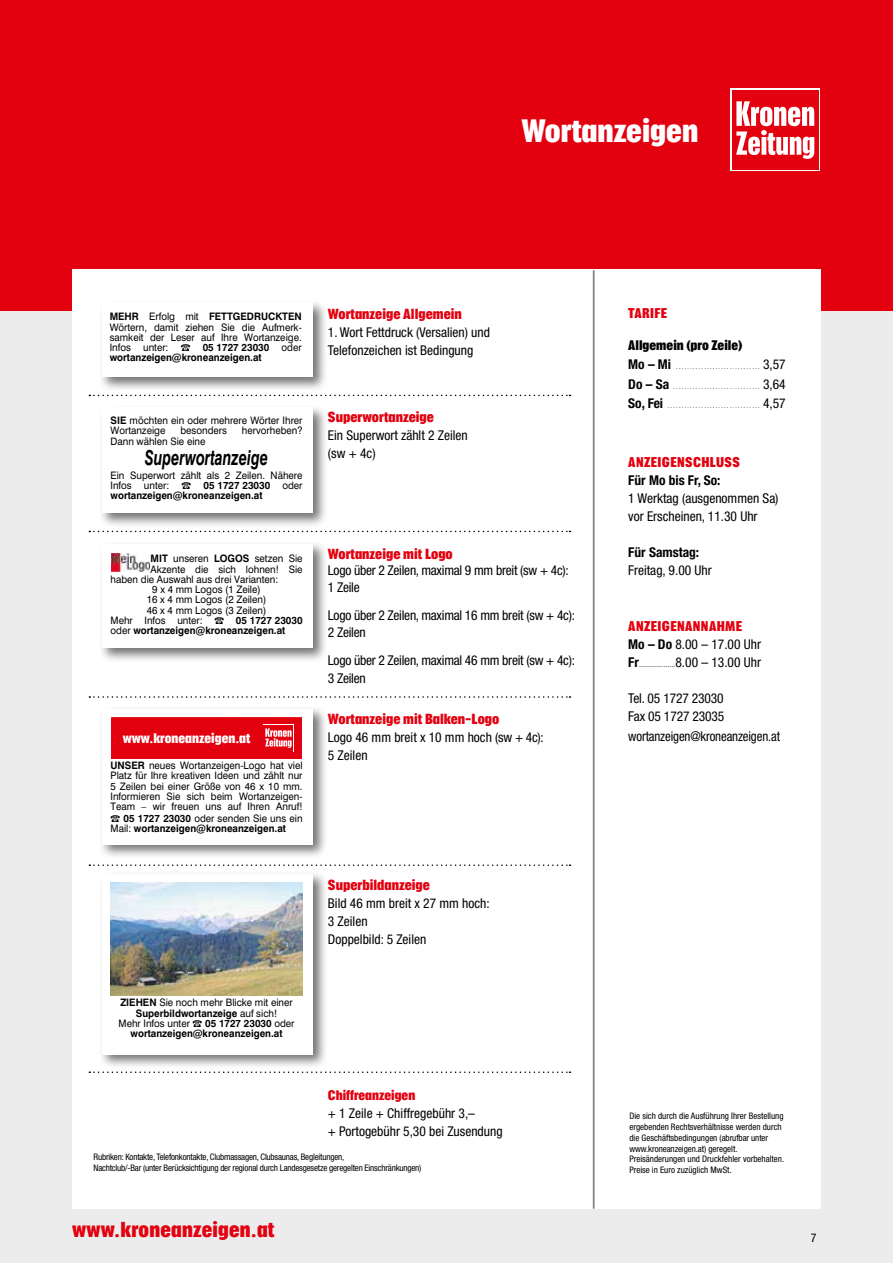
<style>
.page{position:relative;width:893px;height:1263px;background:#fff}
.page>*{position:absolute;margin:0;border:0;box-sizing:border-box;transform-origin:0 0}
.t1{font:700 condensed 31.5px "Placard";color:#fff}
.t2{font:700 condensed 21px "Placard";letter-spacing:.01em;color:#e3000f}
.t3{font:italic 700 20.55px "Swiss 721 BT";color:#000;scale:.7 1}
.t4{font:700 condensed 14.25px "Placard";color:#e3000f}
.t5{font:700 condensed 13.8px "Placard";letter-spacing:.03em;color:#e3000f}
.t6{font:condensed 13.5px/18px "Helvetica Neue";color:#000}
.t7{font:condensed 13.5px/16.5px "Helvetica Neue";letter-spacing:-.02em;color:#000}
.t8{font:700 condensed 13.5px "Helvetica Neue";color:#000}
.t9{font:condensed 13.5px "Helvetica Neue";color:#000;scale:.95 1}
.t10{font:700 condensed 13.5px "Placard";color:#fff}
.t11{font:700 condensed 13.5px "Placard";color:#000}
.t12{font:700 condensed 13.5px "Placard";color:#e3000f}
.t13{font:condensed 12px "Helvetica Neue";color:#000}
.t14{font:10.35px/10.4px "Swiss 721 BT";color:#000;text-align:justify;scale:.95 1}
.t15{font:700 10.35px/10.4px "Swiss 721 BT";color:#000;text-align:center;scale:.95 1}
.t16{font:condensed 9px/10.8px "Helvetica Neue";letter-spacing:-.01em;color:#000}
.t17{font:condensed 7.5px "Helvetica Neue";color:#000}
.t18{font:condensed 6px "Helvetica Neue";color:#000}
.s1{font-weight:700}
.s2{font-family:"European Pi 4 A"}
.s3{font-weight:400}
.s4{font-family:"European Pi 4 A";font-weight:400}
.s5{font-weight:700;font-size:13.5px}
.s6{font-size:13.5px}
</style>
<div class="page">
<div style="left:0;top:310px;width:893px;height:953px;background:#ececed"></div>
<div style="left:0;top:0;width:893px;height:310px;background:#e3000f"></div>
<div style="left:72px;top:270px;width:749px;height:939px;background:#fff"></div>
<hr style="left:593px;top:271px;width:2px;height:937px;background:#87867c">
<svg style="left:89px;top:395px;width:481px;height:1px"></svg>
<svg style="left:89px;top:531px;width:481px;height:1px"></svg>
<svg style="left:89px;top:696px;width:481px;height:2px"></svg>
<svg style="left:89px;top:864px;width:481px;height:2px"></svg>
<svg style="left:89px;top:1071px;width:481px;height:2px"></svg>
<svg style="left:731px;top:88px;width:89px;height:83px"></svg>
<div style="left:732px;top:90px;width:86px;height:80px;background:#e3000f"></div>
<svg style="left:736px;top:101px;width:78px;height:58px"></svg>
<div style="left:99px;top:300px;width:229px;height:92px;background:#000;opacity:.55"></div>
<div style="left:102px;top:303px;width:211px;height:74px;background:#fff"></div>
<div style="left:99px;top:405px;width:229px;height:123px;background:#000;opacity:.55"></div>
<div style="left:102px;top:408px;width:211px;height:105px;background:#fff"></div>
<div style="left:99px;top:541px;width:229px;height:122px;background:#000;opacity:.55"></div>
<div style="left:102px;top:544px;width:211px;height:103px;background:#fff"></div>
<img style="left:112px;top:554px;width:37px;height:18px">
<div style="left:99px;top:871px;width:229px;height:198px;background:#000;opacity:.55"></div>
<div style="left:102px;top:874px;width:211px;height:180px;background:#fff"></div>
<img style="left:111px;top:882px;width:191px;height:113px">
<div style="left:99px;top:706px;width:229px;height:153px;background:#000;opacity:.55"></div>
<div style="left:102px;top:709px;width:211px;height:135px;background:#fff"></div>
<img style="left:112px;top:717px;width:189px;height:1px">
<div style="left:111px;top:718px;width:190px;height:40px;background:#e3000f"></div>
<svg style="left:265px;top:728px;width:27px;height:20px"></svg>
<h1 class="t1" style="left:522px;top:114px;width:178px">Wortanzeigen</h1>
<p class="t14" style="left:110px;top:311px;width:204px"><span class="s1">MEHR</span> Erfolg mit <span class="s1">FETTGEDRUCKTEN </span>Wörtern, damit ziehen Sie die Aufmerk&shy;samkeit der Leser auf Ihre Wortanzeige.<br>Infos unter: <span class="s2">t</span> <span class="s1">05 1727 23030</span> oder <span class="s1">wortanzeigen@kroneanzeigen.at</span></p>
<p class="t14" style="left:111px;top:415px;width:204px"><span class="s1">SIE</span> möchten ein oder mehrere Wörter Ihrer<br>Wortanzeige</p>
<p class="t14" style="left:180px;top:425px;width:51px">besonders</p>
<p class="t14" style="left:242px;top:425px;width:65px">hervorheben?</p>
<p class="t14" style="left:111px;top:436px;width:101px">Dann wählen Sie eine</p>
<h3 class="t3" style="left:145px;top:445px;width:178px">Superwortanzeige</h3>
<p class="t14" style="left:111px;top:470px;width:204px">Ein Superwort zählt als 2 Zeilen. Nähere Infos unter: <span class="s2">t</span> <span class="s1">05 1727 23030</span> oder <span class="s1">wortanzeigen@kroneanzeigen.at</span></p>
<p class="t14" style="left:151px;top:553px;width:162px"><span class="s1">MIT</span> unseren <span class="s1">LOGOS</span> setzen Sie</p>
<p class="t14" style="left:151px;top:564px;width:162px">Akzente die sich lohnen! Sie</p>
<p class="t14" style="left:111px;top:574px;width:178px">haben die Auswahl aus drei Varianten:</p>
<p class="t14" style="left:152px;top:584px;width:116px">9 x 4 mm Logos (1 Zeile)</p>
<p class="t14" style="left:147px;top:594px;width:127px">16 x 4 mm Logos (2 Zeilen)</p>
<p class="t14" style="left:147px;top:605px;width:127px">46 x 4 mm Logos (3 Zeilen)</p>
<p class="t14" style="left:111px;top:615px;width:204px">Mehr Infos unter: <span class="s2">t</span> <span class="s1">05 1727 23030</span></p>
<p class="t15" style="left:111px;top:625px;width:185px"><span class="s3">oder</span> wortanzeigen@kroneanzeigen.at</p>
<h3 class="t10" style="left:123px;top:731px;width:129px">www.kroneanzeigen.at</h3>
<p class="t14" style="left:111px;top:760px;width:204px"><span class="s1">UNSER</span> neues Wortanzeigen-Logo hat viel Platz für Ihre kreativen Ideen und zählt nur 5 Zeilen bei einer Größe von 46 x 10 mm.<br>Informieren Sie sich beim Wortanzeigen-Team – wir freuen uns auf Ihren Anruf!</p>
<p class="t15" style="left:111px;top:813px;width:204px;text-align:left"><span class="s4">t</span> 05 1727 23030 <span class="s3">oder senden Sie uns ein<br>Mail:</span> wortanzeigen@kroneanzeigen.at</p>
<p class="t15" style="left:119px;top:997px;width:187px">ZIEHEN <span class="s3">Sie noch mehr Blicke mit einer </span>Superbildwortanzeige <span class="s3">auf sich!<br>Mehr Infos unter</span> <span class="s4">t</span> 05 1727 23030 <span class="s3">oder </span>wortanzeigen@kroneanzeigen.at</p>
<h3 class="t4" style="left:328px;top:306px;width:136px">Wortanzeige Allgemein</h3>
<h3 class="t6" style="left:328px;top:323px;width:164px">1. Wort Fettdruck (Versalien) und<br>Telefonzeichen ist Bedingung</h3>
<h3 class="t4" style="left:328px;top:409px;width:108px">Superwortanzeige</h3>
<h3 class="t6" style="left:328px;top:426px;width:141px">Ein Superwort zählt 2 Zeilen (sw + 4c)</h3>
<h3 class="t4" style="left:328px;top:546px;width:126px">Wortanzeige mit Logo</h3>
<h3 class="t7" style="left:328px;top:562px;width:242px">Logo über 2 Zeilen, maximal 9 mm breit (sw + 4c):<br>1 Zeile</h3>
<h3 class="t7" style="left:328px;top:607px;width:248px">Logo über 2 Zeilen, maximal 16 mm breit (sw + 4c):<br>2 Zeilen</h3>
<h3 class="t7" style="left:328px;top:651px;width:248px;line-height:18px">Logo über 2 Zeilen, maximal 46 mm breit (sw + 4c):<br>3 Zeilen</h3>
<h3 class="t4" style="left:328px;top:711px;width:173px">Wortanzeige mit Balken-Logo</h3>
<h3 class="t6" style="left:328px;top:728px;width:217px">Logo 46 mm breit x 10 mm hoch (sw + 4c):<br>5 Zeilen</h3>
<h3 class="t4" style="left:328px;top:877px;width:104px">Superbildanzeige</h3>
<h3 class="t6" style="left:328px;top:894px;width:163px">Bild 46 mm breit x 27 mm hoch:<br>3 Zeilen<br>Doppelbild: 5 Zeilen</h3>
<h3 class="t5" style="left:628px;top:306px;width:40px">TARIFE</h3>
<h3 class="t11" style="left:628px;top:338px;width:116px">Allgemein (pro Zeile)</h3>
<h3 class="t8" style="left:628px;top:356px;width:44px">Mo – Mi</h3>
<p class="t18" style="left:676px;top:364px;width:85px">..............................</p>
<h3 class="t6" style="left:763px;top:355px;width:24px">3,57</h3>
<h3 class="t8" style="left:628px;top:376px;width:42px">Do – Sa</h3>
<p class="t18" style="left:673px;top:383px;width:88px">...............................</p>
<h3 class="t6" style="left:763px;top:375px;width:24px">3,64</h3>
<h3 class="t8" style="left:628px;top:395px;width:36px">So, Fei</h3>
<p class="t18" style="left:668px;top:403px;width:93px">.................................</p>
<h3 class="t6" style="left:763px;top:394px;width:24px">4,57</h3>
<h3 class="t5" style="left:628px;top:454px;width:113px">ANZEIGENSCHLUSS</h3>
<h3 class="t8" style="left:628px;top:472px;width:94px">Für Mo bis Fr, So:</h3>
<h3 class="t6" style="left:628px;top:489px;width:152px">1 Werktag (ausgenommen Sa) vor Erscheinen, 11.30 Uhr</h3>
<h3 class="t8" style="left:628px;top:544px;width:72px">Für Samstag:</h3>
<h3 class="t6" style="left:628px;top:561px;width:85px">Freitag, 9.00 Uhr</h3>
<h3 class="t5" style="left:628px;top:619px;width:115px">ANZEIGENANNAHME</h3>
<h3 class="t6" style="left:628px;top:635px;width:134px"><span class="s1">Mo – Do</span> 8.00 – 17.00 Uhr</h3>
<p class="t17" style="left:628px;top:660px;width:134px"><span class="s5">Fr</span>..................<span class="s6">8.00 – 13.00 Uhr</span></p>
<h3 class="t6" style="left:628px;top:689px;width:98px">Tel. 05 1727 23030<br>Fax 05 1727 23035</h3>
<h3 class="t9" style="left:628px;top:728px;width:161px">wortanzeigen@kroneanzeigen.at</h3>
<h3 class="t12" style="left:328px;top:1088px;width:89px">Chiffreanzeigen</h3>
<h3 class="t6" style="left:328px;top:1104px;width:176px">+ 1 Zeile + Chiffregebühr 3,–<br>+ Portogebühr 5,30 bei Zusendung</h3>
<p class="t16" style="left:629px;top:1110px;width:156px">Die sich durch die Ausführung Ihrer Bestellung ergebenden Rechtsverhältnisse werden durch die Geschäftsbedingungen (abrufbar unter www.kroneanzeigen.at) geregelt.<br>Preisänderungen und Druckfehler vorbehalten.<br>Preise in Euro zuzüglich MwSt.</p>
<p class="t16" style="left:94px;top:1151px;width:329px">Rubriken: Kontakte, Telefonkontakte, Clubmassagen, Clubsaunas, Begleitungen,<br>Nachtclub/-Bar (unter Berücksichtigung der regional durch Landesgesetze geregelten Einschränkungen)</p>
<h2 class="t2" style="left:72px;top:1218px;width:204px">www.kroneanzeigen.at</h2>
<p class="t13" style="left:811px;top:1231px;width:7px">7</p>
</div>
